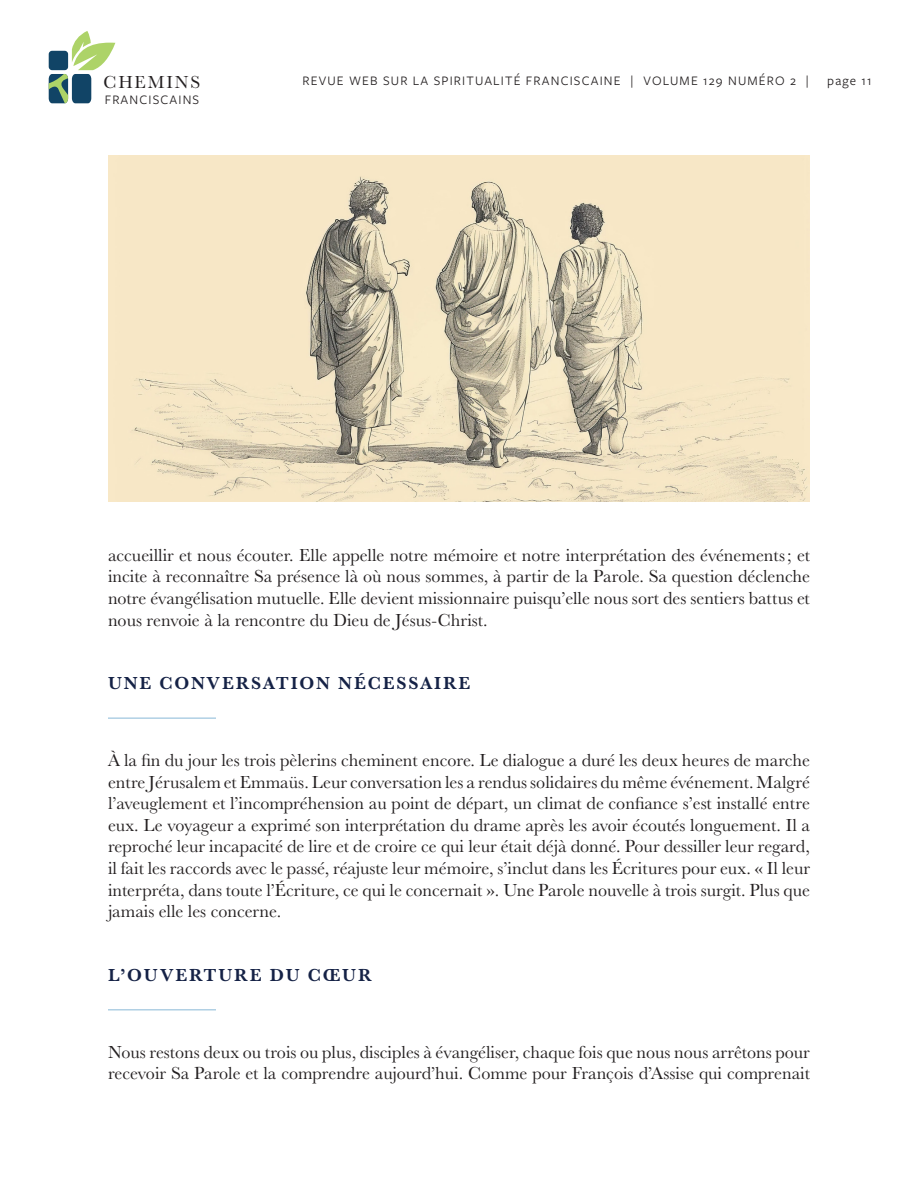
<style>
.page{position:relative;width:918px;height:1188px;background:#fff}
.page>*{position:absolute;margin:0;border:0;box-sizing:border-box;transform-origin:0 0}
.corps{font:18px/21.6px "Baskerville URW";color:#231f20;text-align:justify}
.sous-titre{font:700 18px "Baskerville URW";letter-spacing:.1em;color:#152246}
.corps-2{font:18px "Baskerville URW";letter-spacing:.1em;color:#231f20}
.t1{font:13.5px "Freight Sans Pro";letter-spacing:.085em;color:#231f20}
</style>
<div class="page">
<svg style="left:49px;top:31px;width:66px;height:72px"></svg>
<hr style="left:108px;top:717px;width:108px;height:2px;background:#b0d0e4">
<hr style="left:108px;top:1009px;width:108px;height:2px;background:#b0d0e4">
<img style="left:108px;top:155px;width:702px;height:346px">
<p class="corps-2" style="left:104px;top:70px;width:98px">CHEMINS</p>
<p class="t1" style="left:105px;top:90px;width:96px">FRANCISCAINS</p>
<p class="t1" style="left:302px;top:72px;width:508px">REVUE WEB SUR LA SPIRITUALITÉ FRANCISCAINE | VOLUME 129 NUMÉRO 2 |</p>
<p class="t1" style="left:827px;top:72px;width:46px">page 11</p>
<p class="corps" style="left:108px;top:544px;width:704px">accueillir et nous écouter. Elle appelle notre mémoire et notre interprétation des événements; et incite à reconnaître Sa présence là où nous sommes, à partir de la Parole. Sa question déclenche notre évangélisation mutuelle. Elle devient missionnaire puisqu’elle nous sort des sentiers battus et nous renvoie à la rencontre du Dieu de Jésus-Christ.</p>
<p class="sous-titre" style="left:108px;top:670px;width:364px">UNE CONVERSATION NÉCESSAIRE</p>
<p class="corps" style="left:108px;top:749px;width:704px">À la fin du jour les trois pèlerins cheminent encore. Le dialogue a duré les deux heures de marche entre Jérusalem et Emmaüs. Leur conversation les a rendus solidaires du même événement. Malgré l’aveuglement et l’incompréhension au point de départ, un climat de confiance s’est installé entre eux. Le voyageur a exprimé son interprétation du drame après les avoir écoutés longuement. Il a reproché leur incapacité de lire et de croire ce qui leur était déjà donné. Pour dessiller leur regard, il fait les raccords avec le passé, réajuste leur mémoire, s’inclut dans les Écritures pour eux. « Il leur interpréta, dans toute l’Écriture, ce qui le concernait ». Une Parole nouvelle à trois surgit. Plus que jamais elle les concerne.</p>
<p class="sous-titre" style="left:108px;top:962px;width:265px">L’OUVERTURE DU CŒUR</p>
<p class="corps" style="left:108px;top:1040px;width:704px">Nous restons deux ou trois ou plus, disciples à évangéliser, chaque fois que nous nous arrêtons pour recevoir Sa Parole et la comprendre aujourd’hui. Comme pour François d’Assise qui comprenait</p>
</div>
